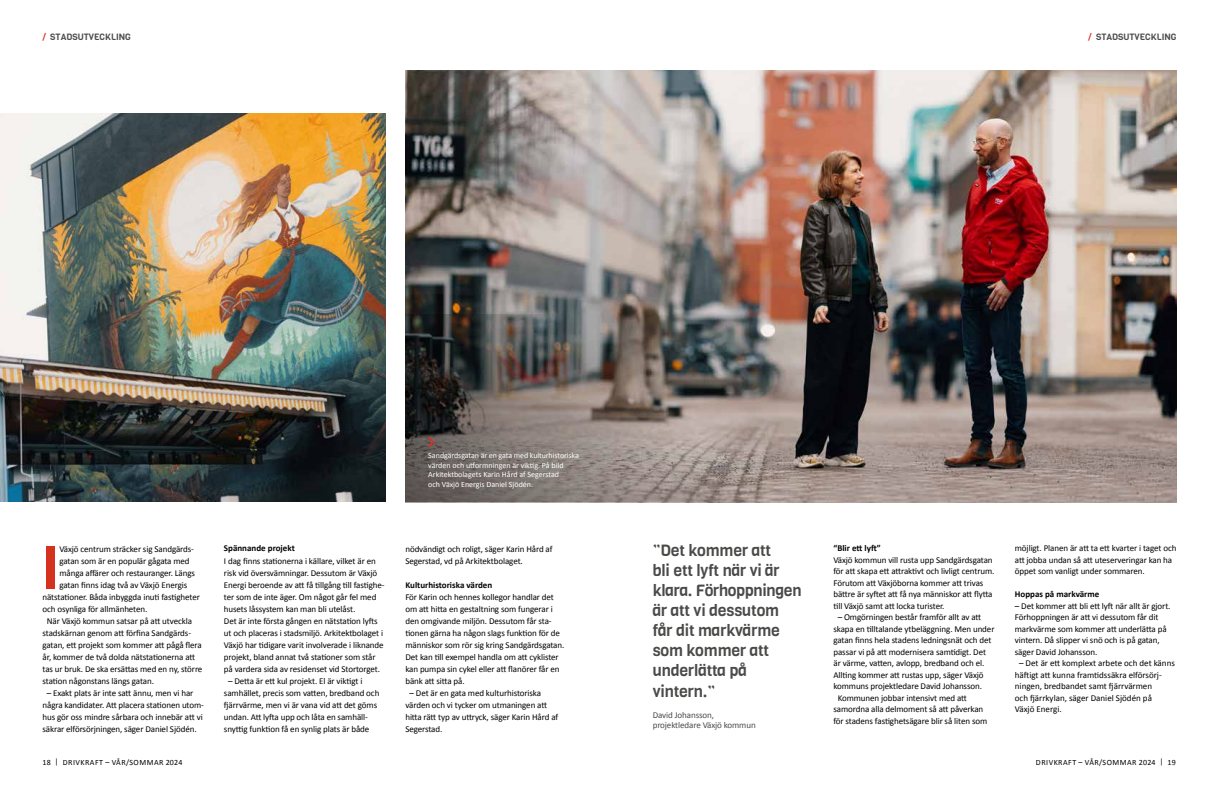
<style>
.page{position:relative;width:1219px;height:794px;background:#fff}
.page>*{position:absolute;margin:0;border:0;box-sizing:border-box;transform-origin:0 0}
.t1{font:59.6px "Viga";color:#d4311f}
.t2{font:16px/20px "Viga";letter-spacing:-.01em;color:#4a4a49}
.t3{font:9px/12px "Calibri";letter-spacing:-.01em;color:#000}
.t4{font:700 9px "Calibri";color:#000}
.t5{font:9px/10px "Calibri";letter-spacing:-.01em;color:#4a4a49}
.t6{font:9px "Viga";color:#4a4a49}
.t7{font:8px/9.6px "Calibri";color:#fff}
.t8{font:8px "Calibri";letter-spacing:.06em;color:#000}
.s1{color:#d4311f}
</style>
<div class="page">
<img style="left:0;top:113px;width:386px;height:389px">
<img style="left:405px;top:71px;width:771px;height:243px">
<img style="left:405px;top:314px;width:771px;height:188px">
<svg style="left:427px;top:435px;width:9px;height:13px"></svg>
<p class="t6" style="left:43px;top:31px;width:90px"><span class="s1">/</span> STADSUTVECKLING</p>
<p class="t6" style="left:1088px;top:31px;width:90px"><span class="s1">/</span> STADSUTVECKLING</p>
<p class="t7" style="left:428px;top:451px;width:152px">Sandgärdsgatan är en gata med kulturhistoriska värden och utformningen är viktig. På bild Arkitektbolagets Karin Hård af Segerstad<br>och Växjö Energis Daniel Sjödén.</p>
<h1 class="t1" style="left:42px;top:528px;width:20px">I</h1>
<p class="t3" style="left:59px;top:543px;width:136px">Växjö centrum sträcker sig Sandgärds-</p>
<p class="t3" style="left:59px;top:555px;width:132px">gatan som är en populär gågata med</p>
<p class="t3" style="left:59px;top:567px;width:137px">många affärer och restauranger. Längs</p>
<p class="t3" style="left:59px;top:579px;width:129px">gatan finns idag två av Växjö Energis</p>
<p class="t3" style="left:43px;top:591px;width:159px">nätstationer. Båda inbyggda inuti fastigheter</p>
<p class="t3" style="left:43px;top:603px;width:106px">och osynliga för allmänheten.</p>
<p class="t3" style="left:47px;top:615px;width:147px">När Växjö kommun satsar på att utveckla</p>
<p class="t3" style="left:43px;top:627px;width:150px">stadskärnan genom att förfina Sandgärds-</p>
<p class="t3" style="left:43px;top:639px;width:161px">gatan, ett projekt som kommer att pågå flera</p>
<p class="t3" style="left:43px;top:651px;width:154px">år, kommer de två dolda nätstationerna att</p>
<p class="t3" style="left:43px;top:663px;width:161px">tas ur bruk. De ska ersättas med en ny, större</p>
<p class="t3" style="left:43px;top:675px;width:113px">station någonstans längs gatan.</p>
<p class="t3" style="left:43px;top:687px;width:163px;text-indent:4px">– Exakt plats är inte satt ännu, men vi har några kandidater. Att placera stationen utom&shy;hus gör oss mindre sårbara och innebär att vi säkrar elförsörjningen, säger Daniel Sjödén.</p>
<p class="t4" style="left:224px;top:542px;width:72px">Spännande projekt</p>
<p class="t3" style="left:224px;top:555px;width:162px">I dag finns stationerna i källare, vilket är en risk vid översvämningar. Dessutom är Växjö Energi beroende av att få tillgång till fastighe&shy;ter som de inte äger. Om något går fel med husets låssystem kan man bli utelåst.<br>Det är inte första gången en nätstation lyfts ut och placeras i stadsmiljö. Arkitektbolaget i Växjö har tidigare varit involverade i liknande projekt, bland annat två stationer som står på vardera sida av residenset vid Stortorget.</p>
<p class="t3" style="left:224px;top:675px;width:157px;text-indent:4px">– Detta är ett kul projekt. El är viktigt i samhället, precis som vatten, bredband och fjärrvärme, men vi är vana vid att det göms undan. Att lyfta upp och låta en samhäll&shy;snyttig funktion få en synlig plats är både</p>
<p class="t3" style="left:405px;top:543px;width:149px">nödvändigt och roligt, säger Karin Hård af<br>Segerstad, vd på Arkitektbolaget.</p>
<p class="t4" style="left:405px;top:579px;width:88px">Kulturhistoriska värden</p>
<p class="t3" style="left:405px;top:591px;width:161px">För Karin och hennes kollegor handlar det om att hitta en gestaltning som fungerar i den omgivande miljön. Dessutom får sta&shy;tionen gärna ha någon slags funktion för de människor som rör sig kring Sandgärdsgatan.<br>Det kan till exempel handla om att cyklister kan pumpa sin cykel eller att flanörer får en bänk att sitta på.</p>
<p class="t3" style="left:405px;top:687px;width:154px;text-indent:4px">– Det är en gata med kulturhistoriska värden och vi tycker om utmaningen att hitta rätt typ av uttryck, säger Karin Hård af<br>Segerstad.</p>
<h2 class="t2" style="left:653px;top:541px;width:150px">”Det kommer att<br>bli ett lyft när vi är klara. Förhoppningen är att vi dessutom får dit markvärme som kommer att underlätta på vintern.”</h2>
<p class="t5" style="left:653px;top:710px;width:105px">David Johansson, projektledare Växjö kommun</p>
<p class="t4" style="left:833px;top:542px;width:49px">“Blir ett lyft”</p>
<p class="t3" style="left:833px;top:554px;width:162px;line-height:11.5px">Växjö kommun vill rusta upp Sandgärdsgatan för att skapa ett attraktivt och livligt centrum.<br>Förutom att Växjöborna kommer att trivas bättre är syftet att få nya människor att flytta till Växjö samt att locka turister.</p>
<p class="t3" style="left:838px;top:611px;width:145px">– Omgörningen består framför allt av att</p>
<p class="t3" style="left:833px;top:623px;width:163px">skapa en tilltalande ytbeläggning. Men under</p>
<p class="t3" style="left:833px;top:634px;width:160px">gatan finns hela stadens ledningsnät och det</p>
<p class="t3" style="left:833px;top:646px;width:154px">passar vi på att modernisera samtidigt. Det</p>
<p class="t3" style="left:833px;top:657px;width:152px">är värme, vatten, avlopp, bredband och el.</p>
<p class="t3" style="left:833px;top:669px;width:152px">Allting kommer att rustas upp, säger Växjö</p>
<p class="t3" style="left:833px;top:680px;width:150px">kommuns projektledare David Johansson.</p>
<p class="t3" style="left:838px;top:692px;width:131px">Kommunen jobbar intensivt med att</p>
<p class="t3" style="left:833px;top:703px;width:151px">samordna alla delmoment så att påverkan</p>
<p class="t3" style="left:833px;top:715px;width:155px">för stadens fastighetsägare blir så liten som</p>
<p class="t3" style="left:1015px;top:542px;width:163px;line-height:11.5px">möjligt. Planen är att ta ett kvarter i taget och att jobba undan så att uteserveringar kan ha öppet som vanligt under sommaren.</p>
<p class="t4" style="left:1015px;top:588px;width:86px">Hoppas på markvärme</p>
<p class="t3" style="left:1015px;top:600px;width:157px;line-height:11.5px">– Det kommer att bli ett lyft när allt är gjort.<br>Förhoppningen är att vi dessutom får dit markvärme som kommer att underlätta på vintern. Då slipper vi snö och is på gatan, säger David Johansson.</p>
<p class="t3" style="left:1015px;top:657px;width:162px;line-height:11.5px;text-indent:4px">– Det är ett komplext arbete och det känns häftigt att kunna framtidssäkra elförsörj&shy;ningen, bredbandet samt fjärrvärmen<br>och fjärrkylan, säger Daniel Sjödén på<br>Växjö Energi.</p>
<p class="t8" style="left:43px;top:757px;width:141px">18 | DRIVKRAFT – VÅR/SOMMAR 2024</p>
<p class="t8" style="left:1036px;top:757px;width:141px">DRIVKRAFT – VÅR/SOMMAR 2024 | 19</p>
</div>
